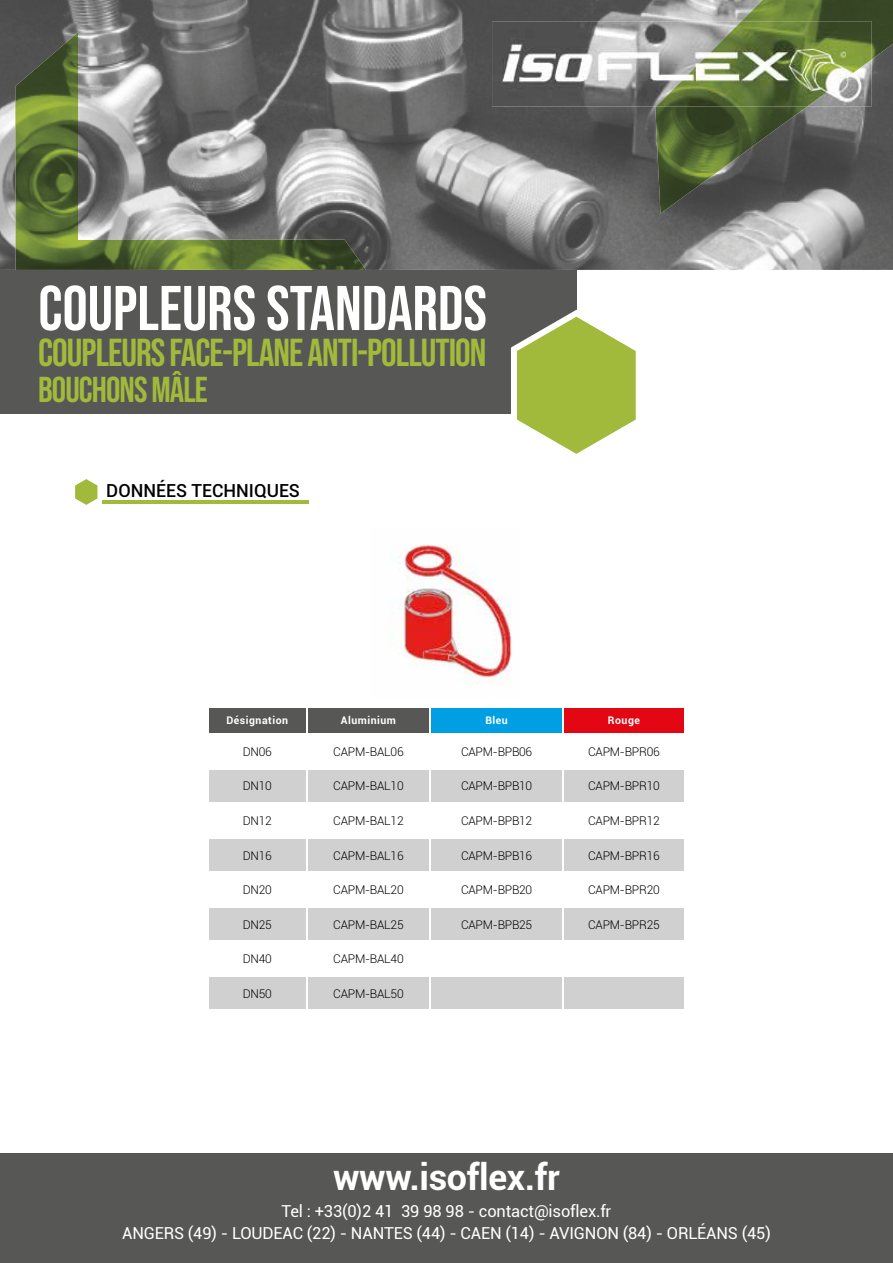
<style>
.page{position:relative;width:893px;height:1263px;background:#fff}
.page>*{position:absolute;margin:0;border:0;box-sizing:border-box;transform-origin:0 0}
.t1{font:63px "Bebas Neue";color:#fff}
.t2{font:39px "Bebas Neue";letter-spacing:-.025em;color:#a2ba3b}
.t3{font:700 36px "Roboto";letter-spacing:-.01em;color:#fff}
.t4{font:36px "Bebas Neue";letter-spacing:-.025em;color:#a2ba3b}
.t5{font:500 18px "Roboto";color:#000}
.t6{font:16.5px/22px "Roboto";letter-spacing:-.01em;color:#fff;text-align:center}
.t7{font:300 12px "Roboto";letter-spacing:-.02em;color:#000}
.t8{font:700 10.5px "Roboto";letter-spacing:.05em;color:#fff}
</style>
<div class="page">
<img style="left:0;top:0;width:893px;height:270px">
<img style="left:15px;top:32px;width:351px;height:238px">
<div style="left:0;top:270px;width:576px;height:143px;background:#575756"></div>
<svg style="left:511px;top:310px;width:125px;height:144px"></svg>
<img style="left:655px;top:0;width:238px;height:214px">
<img style="left:492px;top:21px;width:164px;height:85px">
<img style="left:656px;top:21px;width:216px;height:85px">
<div style="left:0;top:1153px;width:893px;height:110px;background:#575756"></div>
<svg style="left:75px;top:479px;width:28px;height:26px"></svg>
<hr style="left:102px;top:501px;width:206px;height:3px;background:#a2ba3b">
<img style="left:392px;top:545px;width:120px;height:139px">
<div style="left:430px;top:707px;width:133px;height:27px;background:#009fe3"></div>
<div style="left:563px;top:707px;width:122px;height:27px;background:#e30613"></div>
<svg style="left:209px;top:770px;width:475px;height:239px;fill:#d0d0d0"></svg>
<div style="left:209px;top:708px;width:220px;height:25px;background:#575756"></div>
<hr style="left:306px;top:707px;width:2px;height:26px;background:#fff">
<hr style="left:429px;top:707px;width:2px;height:26px;background:#fff">
<hr style="left:306px;top:769px;width:2px;height:33px;background:#fff">
<hr style="left:429px;top:769px;width:2px;height:33px;background:#fff">
<hr style="left:306px;top:804px;width:2px;height:33px;background:#fff">
<hr style="left:429px;top:804px;width:2px;height:33px;background:#fff">
<hr style="left:306px;top:838px;width:2px;height:33px;background:#fff">
<hr style="left:429px;top:838px;width:2px;height:33px;background:#fff">
<hr style="left:306px;top:873px;width:2px;height:33px;background:#fff">
<hr style="left:429px;top:873px;width:2px;height:33px;background:#fff">
<hr style="left:306px;top:907px;width:2px;height:33px;background:#fff">
<hr style="left:429px;top:907px;width:2px;height:33px;background:#fff">
<hr style="left:306px;top:942px;width:2px;height:33px;background:#fff">
<hr style="left:429px;top:942px;width:2px;height:33px;background:#fff">
<hr style="left:306px;top:976px;width:2px;height:33px;background:#fff">
<hr style="left:429px;top:976px;width:2px;height:33px;background:#fff">
<hr style="left:562px;top:707px;width:2px;height:26px;background:#fff">
<svg style="left:684px;top:707px;width:1px;height:26px"></svg>
<hr style="left:562px;top:769px;width:2px;height:33px;background:#fff">
<hr style="left:562px;top:804px;width:2px;height:33px;background:#fff">
<hr style="left:562px;top:838px;width:2px;height:33px;background:#fff">
<hr style="left:562px;top:873px;width:2px;height:33px;background:#fff">
<hr style="left:562px;top:907px;width:2px;height:33px;background:#fff">
<hr style="left:562px;top:942px;width:2px;height:33px;background:#fff">
<hr style="left:562px;top:976px;width:2px;height:33px;background:#fff">
<hr style="left:430px;top:733px;width:133px;height:2px;background:#fff">
<hr style="left:563px;top:733px;width:122px;height:2px;background:#fff">
<hr style="left:207px;top:802px;width:100px;height:2px;background:#fff">
<hr style="left:307px;top:802px;width:123px;height:2px;background:#fff">
<hr style="left:430px;top:802px;width:133px;height:2px;background:#fff">
<hr style="left:563px;top:802px;width:122px;height:2px;background:#fff">
<hr style="left:207px;top:837px;width:100px;height:1px;background:#fff">
<hr style="left:307px;top:837px;width:123px;height:1px;background:#fff">
<hr style="left:430px;top:837px;width:133px;height:1px;background:#fff">
<hr style="left:563px;top:837px;width:122px;height:1px;background:#fff">
<hr style="left:207px;top:871px;width:100px;height:2px;background:#fff">
<hr style="left:307px;top:871px;width:123px;height:2px;background:#fff">
<hr style="left:430px;top:871px;width:133px;height:2px;background:#fff">
<hr style="left:563px;top:871px;width:122px;height:2px;background:#fff">
<hr style="left:207px;top:906px;width:100px;height:1px;background:#fff">
<hr style="left:307px;top:906px;width:123px;height:1px;background:#fff">
<hr style="left:430px;top:906px;width:133px;height:1px;background:#fff">
<hr style="left:563px;top:906px;width:122px;height:1px;background:#fff">
<hr style="left:207px;top:940px;width:100px;height:2px;background:#fff">
<hr style="left:307px;top:940px;width:123px;height:2px;background:#fff">
<hr style="left:430px;top:940px;width:133px;height:2px;background:#fff">
<hr style="left:563px;top:940px;width:122px;height:2px;background:#fff">
<hr style="left:207px;top:975px;width:100px;height:1px;background:#fff">
<hr style="left:307px;top:975px;width:123px;height:1px;background:#fff">
<hr style="left:430px;top:975px;width:133px;height:1px;background:#fff">
<hr style="left:563px;top:975px;width:122px;height:1px;background:#fff">
<h1 class="t1" style="left:38px;top:273px;width:450px">COUPLEURS STANDARDS</h1>
<h2 class="t2" style="left:38px;top:331px;width:450px">COUPLEURS FACE-PLANE ANTI-POLLUTION</h2>
<h3 class="t4" style="left:38px;top:370px;width:171px">BOUCHONS MÂLE</h3>
<h3 class="t5" style="left:106px;top:478px;width:195px">DONNÉES TECHNIQUES</h3>
<p class="t8" style="left:226px;top:713px;width:63px">Désignation</p>
<p class="t8" style="left:341px;top:713px;width:57px">Aluminium</p>
<p class="t8" style="left:485px;top:713px;width:24px">Bleu</p>
<p class="t8" style="left:608px;top:713px;width:34px">Rouge</p>
<p class="t7" style="left:243px;top:743px;width:31px">DN06</p>
<p class="t7" style="left:333px;top:743px;width:72px">CAPM-BAL06</p>
<p class="t7" style="left:461px;top:743px;width:73px">CAPM-BPB06</p>
<p class="t7" style="left:588px;top:743px;width:73px">CAPM-BPR06</p>
<p class="t7" style="left:243px;top:778px;width:31px">DN10</p>
<p class="t7" style="left:333px;top:778px;width:72px">CAPM-BAL10</p>
<p class="t7" style="left:461px;top:778px;width:73px">CAPM-BPB10</p>
<p class="t7" style="left:588px;top:778px;width:73px">CAPM-BPR10</p>
<p class="t7" style="left:243px;top:812px;width:31px">DN12</p>
<p class="t7" style="left:333px;top:812px;width:72px">CAPM-BAL12</p>
<p class="t7" style="left:461px;top:812px;width:73px">CAPM-BPB12</p>
<p class="t7" style="left:588px;top:812px;width:73px">CAPM-BPR12</p>
<p class="t7" style="left:243px;top:847px;width:31px">DN16</p>
<p class="t7" style="left:333px;top:847px;width:72px">CAPM-BAL16</p>
<p class="t7" style="left:461px;top:847px;width:73px">CAPM-BPB16</p>
<p class="t7" style="left:588px;top:847px;width:73px">CAPM-BPR16</p>
<p class="t7" style="left:243px;top:881px;width:31px">DN20</p>
<p class="t7" style="left:333px;top:881px;width:72px">CAPM-BAL20</p>
<p class="t7" style="left:461px;top:881px;width:73px">CAPM-BPB20</p>
<p class="t7" style="left:588px;top:881px;width:73px">CAPM-BPR20</p>
<p class="t7" style="left:243px;top:916px;width:31px">DN25</p>
<p class="t7" style="left:333px;top:916px;width:72px">CAPM-BAL25</p>
<p class="t7" style="left:461px;top:916px;width:73px">CAPM-BPB25</p>
<p class="t7" style="left:588px;top:916px;width:73px">CAPM-BPR25</p>
<p class="t7" style="left:243px;top:950px;width:31px">DN40</p>
<p class="t7" style="left:333px;top:950px;width:72px">CAPM-BAL40</p>
<p class="t7" style="left:243px;top:985px;width:31px">DN50</p>
<p class="t7" style="left:333px;top:985px;width:72px">CAPM-BAL50</p>
<h3 class="t3" style="left:333px;top:1152px;width:228px">www.isoflex.fr</h3>
<h3 class="t6" style="left:122px;top:1199px;width:650px">Tel : +33(0)2 41 39 98 98 - contact@isoflex.fr<br>ANGERS (49) - LOUDEAC (22) - NANTES (44) - CAEN (14) - AVIGNON (84) - ORLÉANS (45)</h3>
</div>
